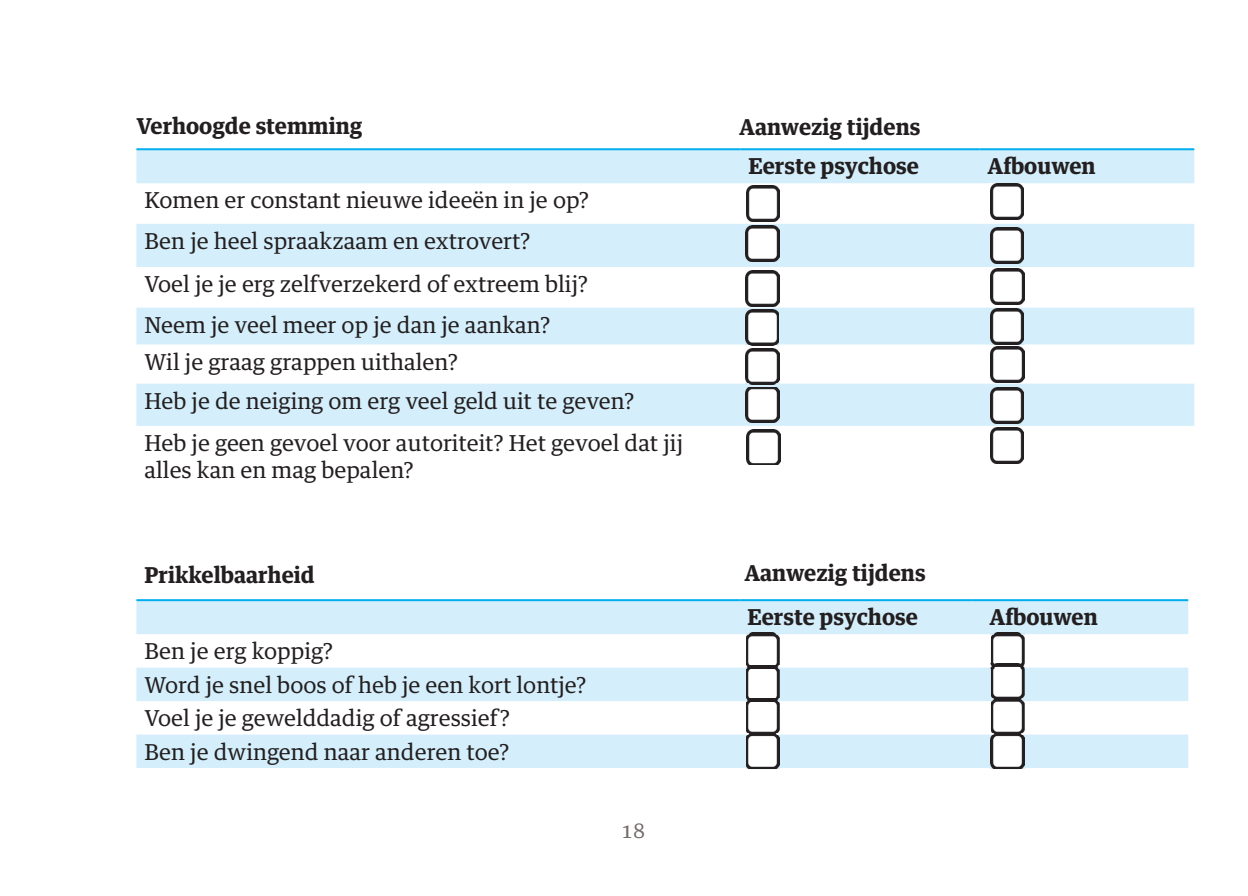
<style>
.page{position:relative;width:1248px;height:896px;background:#fff}
.page>*{position:absolute;margin:0;border:0;box-sizing:border-box;transform-origin:0 0}
.t1{font:22px/33.4px "Guardian Egyptian Text";color:#231f20}
.t2{font:700 22px "Guardian Egyptian Text";color:#231f20}
.t3{font:20px "Guardian Egyptian Text";color:#746c6a}
</style>
<div class="page">
<svg style="left:136px;top:150px;width:1058px;height:276px;fill:#d4effb"></svg>
<hr style="left:136px;top:148px;width:604px;height:2px;background:#00aeef">
<hr style="left:740px;top:148px;width:239px;height:2px;background:#00aeef">
<hr style="left:979px;top:148px;width:215px;height:2px;background:#00aeef">
<svg style="left:136px;top:601px;width:1052px;height:167px;fill:#d4effb"></svg>
<hr style="left:136px;top:599px;width:603px;height:2px;background:#00aeef">
<hr style="left:739px;top:599px;width:233px;height:2px;background:#00aeef">
<hr style="left:972px;top:599px;width:216px;height:2px;background:#00aeef">
<img style="left:745px;top:387px;width:34px;height:36px">
<img style="left:746px;top:185px;width:33px;height:36px">
<img style="left:745px;top:226px;width:34px;height:36px">
<img style="left:745px;top:349px;width:34px;height:36px">
<img style="left:745px;top:270px;width:34px;height:36px">
<img style="left:746px;top:429px;width:34px;height:36px">
<img style="left:745px;top:309px;width:33px;height:36px">
<img style="left:990px;top:387px;width:33px;height:36px">
<img style="left:990px;top:183px;width:33px;height:36px">
<img style="left:990px;top:227px;width:33px;height:36px">
<img style="left:990px;top:346px;width:34px;height:36px">
<img style="left:990px;top:268px;width:34px;height:36px">
<img style="left:990px;top:427px;width:33px;height:36px">
<img style="left:990px;top:308px;width:33px;height:36px">
<img style="left:746px;top:633px;width:33px;height:136px">
<img style="left:990px;top:633px;width:34px;height:136px">
<img style="left:746px;top:665px;width:33px;height:4px">
<img style="left:990px;top:663px;width:34px;height:6px">
<img style="left:746px;top:698px;width:33px;height:4px">
<img style="left:746px;top:733px;width:33px;height:35px">
<img style="left:990px;top:733px;width:34px;height:35px">
<p class="t2" style="left:136px;top:107px;width:227px">Verhoogde stemming</p>
<p class="t2" style="left:739px;top:109px;width:183px">Aanwezig tijdens</p>
<p class="t1" style="left:144px;top:178px;width:446px;line-height:40.6px">Komen er constant nieuwe ideeën in je op?<br>Ben je heel spraakzaam en extrovert?</p>
<p class="t1" style="left:144px;top:262px;width:445px;line-height:40.6px">Voel je je erg zelfverzekerd of extreem blij?<br>Neem je veel meer op je dan je aankan?</p>
<p class="t1" style="left:144px;top:340px;width:491px;line-height:39.2px">Wil je graag grappen uithalen?<br>Heb je de neiging om erg veel geld uit te geven?</p>
<p class="t1" style="left:144px;top:428px;width:540px;line-height:26.4px">Heb je geen gevoel voor autoriteit? Het gevoel dat jij alles kan en mag bepalen?</p>
<p class="t2" style="left:144px;top:557px;width:172px">Prikkelbaarheid</p>
<p class="t1" style="left:144px;top:632px;width:443px">Ben je erg koppig?<br>Word je snel boos of heb je een kort lontje?<br>Voel je je gewelddadig of agressief?<br>Ben je dwingend naar anderen toe?</p>
<p class="t3" style="left:621px;top:814px;width:25px">18</p>
<p class="t2" style="left:748px;top:148px;width:172px">Eerste psychose</p>
<p class="t2" style="left:987px;top:148px;width:110px">Afbouwen</p>
<p class="t2" style="left:744px;top:555px;width:183px">Aanwezig tijdens</p>
<p class="t2" style="left:747px;top:599px;width:172px">Eerste psychose</p>
<p class="t2" style="left:989px;top:599px;width:110px">Afbouwen</p>
</div>
